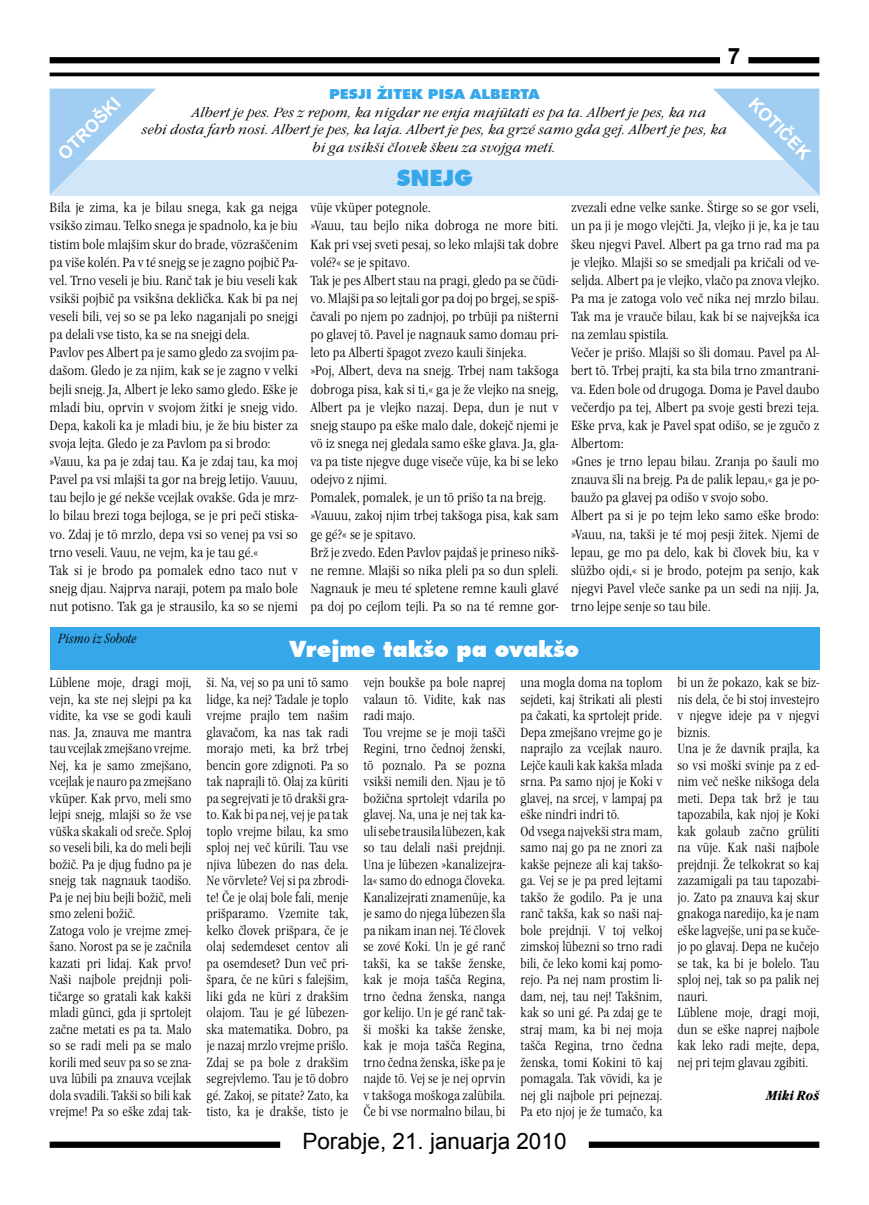
<style>
.page{position:relative;width:869px;height:1205px;background:#fff}
.page>*{position:absolute;margin:0;border:0;box-sizing:border-box;transform-origin:0 0}
.t1{font:22.5px "Arial";color:#000}
.cím{font:900 22.5px "Futura BT";color:#fff}
.cím-2{font:900 22.5px "Futura BT";color:#36a7e9}
.t2{font:700 22.5px "Arial";color:#000}
.t3{font:700 17.5px "Arial";color:#fff}
.ujszoveg{font:13.75px/16.5px "Garamond Itc TEE Ligh Cond";color:#000;text-align:justify;scale:1.05 1}
.ujszoveg-2{font:13.75px/18.1px "Garamond Itc TEE Ligh Cond";color:#000;text-align:justify;scale:1.1 1}
.ujszoveg-3{font:13.75px "Garamond Itc TEE Ligh Cond Ital";color:#000;scale:1.25 1}
.cím-3{font:900 13.75px "Futura BT";color:#36a7e9;scale:1.1 1}
.ujszoveg-4{font:13.75px "Garamond Itc TEE Ligh Cond Ital";color:#000}
.ujalairas{font:italic 700 condensed 13.75px "Garamond Itc TEE";color:#000;scale:1.05 1}
</style>
<div class="page">
<div style="left:50px;top:1141px;width:230px;height:7px;background:#000"></div>
<div style="left:588px;top:1141px;width:231px;height:7px;background:#000"></div>
<hr style="left:50px;top:73px;width:769px;height:3px;background:#000">
<div style="left:748px;top:57px;width:71px;height:6px;background:#000"></div>
<div style="left:50px;top:57px;width:669px;height:6px;background:#000"></div>
<div style="left:50px;top:160px;width:769px;height:36px;background:#d1e6f9"></div>
<svg style="left:50px;top:89px;width:106px;height:105px"></svg>
<svg style="left:713px;top:89px;width:106px;height:105px"></svg>
<div style="left:50px;top:627px;width:769px;height:43px;background:#36a7e9"></div>
<h1 class="t2" style="left:727px;top:41px;width:14px">7</h1>
<p class="cím-3" style="left:329px;top:86px;width:193px">PESJI ŽITEK PISA ALBERTA</p>
<p class="ujszoveg-3" style="left:192px;top:104px;width:413px">Albert je pes. Pes z repom, ka nigdar ne enja majütati es pa ta. Albert je pes, ka na</p>
<p class="ujszoveg-3" style="left:142px;top:122px;width:469px">sebi dosta farb nosi. Albert je pes, ka laja. Albert je pes, ka grzé samo gda gej. Albert je pes, ka</p>
<p class="ujszoveg-3" style="left:312px;top:139px;width:196px">bi ga vsikši človek škeu za svojga meti.</p>
<p class="t3" style="left:53px;top:148px;width:81px;rotate:-45deg">OTROŠKI</p>
<p class="t3" style="left:759px;top:92px;width:80px;rotate:45deg">KOTIČEK</p>
<p class="cím-2" style="left:396px;top:165px;width:78px">SNEJG</p>
<p class="ujszoveg-2" style="left:570px;top:199px;width:227px">zvezali edne velke sanke. Štirge so se gor vseli, un pa ji je mogo vlejčti. Ja, vlejko ji je, ka je tau škeu njegvi Pavel. Albert pa ga trno rad ma pa je vlejko. Mlajši so se smedjali pa kričali od ve&shy;seljda. Albert pa je vlejko, vlačo pa znova vlejko.<br>Pa ma je zatoga volo več nika nej mrzlo bilau.<br>Tak ma je vrauče bilau, kak bi se najvejkša ica na zemlau spistila.</p>
<p class="ujszoveg-2" style="left:570px;top:344px;width:227px">Večer je prišo. Mlajši so šli domau. Pavel pa Al&shy;bert tö. Trbej prajti, ka sta bila trno zmantrani&shy;va. Eden bole od drugoga. Doma je Pavel daubo večerdjo pa tej, Albert pa svoje gesti brezi teja.<br>Eške prva, kak je Pavel spat odišo, se je zgučo z Albertom:</p>
<p class="ujszoveg-2" style="left:570px;top:452px;width:227px">»Gnes je trno lepau bilau. Zranja po šauli mo znauva šli na brejg. Pa de palik lepau,« ga je po&shy;baužo pa glavej pa odišo v svojo sobo.</p>
<p class="ujszoveg-2" style="left:570px;top:507px;width:227px">Albert pa si je po tejm leko samo eške brodo: »Vauu, na, takši je té moj pesji žitek. Njemi de lepau, ge mo pa delo, kak bi človek biu, ka v slüžbo ojdi,« si je brodo, potejm pa senjo, kak njegvi Pavel vleče sanke pa un sedi na njij. Ja, trno lejpe senje so tau bile.</p>
<p class="cím" style="left:289px;top:635px;width:291px">Vrejme takšo pa ovakšo</p>
<p class="ujszoveg-2" style="left:50px;top:199px;width:227px">Bila je zima, ka je bilau snega, kak ga nejga vsikšo zimau. Telko snega je spadnolo, ka je biu tistim bole mlajšim skur do brade, vözraščenim pa više kolén. Pa v té snejg se je zagno pojbič Pa&shy;vel. Trno veseli je biu. Ranč tak je biu veseli kak vsikši pojbič pa vsikšna deklička. Kak bi pa nej veseli bili, vej so se pa leko naganjali po snejgi pa delali vse tisto, ka se na snejgi dela.</p>
<p class="ujszoveg-2" style="left:50px;top:344px;width:227px">Pavlov pes Albert pa je samo gledo za svojim pa&shy;dašom. Gledo je za njim, kak se je zagno v velki bejli snejg. Ja, Albert je leko samo gledo. Eške je mladi biu, oprvin v svojom žitki je snejg vido.<br>Depa, kakoli ka je mladi biu, je že biu bister za svoja lejta. Gledo je za Pavlom pa si brodo:</p>
<p class="ujszoveg-2" style="left:50px;top:452px;width:227px">»Vauu, ka pa je zdaj tau. Ka je zdaj tau, ka moj Pavel pa vsi mlajši ta gor na brejg letijo. Vauuu, tau bejlo je gé nekše vcejlak ovakše. Gda je mrz&shy;lo bilau brezi toga bejloga, se je pri peči stiska&shy;vo. Zdaj je tö mrzlo, depa vsi so venej pa vsi so trno veseli. Vauu, ne vejm, ka je tau gé.«</p>
<p class="ujszoveg-2" style="left:50px;top:561px;width:227px">Tak si je brodo pa pomalek edno taco nut v snejg djau. Najprva naraji, potem pa malo bole nut potisno. Tak ga je strausilo, ka so se njemi</p>
<p class="ujszoveg-2" style="left:310px;top:199px;width:111px">vüje vküper potegnole.</p>
<p class="ujszoveg-2" style="left:310px;top:217px;width:227px">»Vauu, tau bejlo nika dobroga ne more biti.<br>Kak pri vsej sveti pesaj, so leko mlajši tak dobre volé?« se je spitavo.</p>
<p class="ujszoveg-2" style="left:310px;top:271px;width:227px">Tak je pes Albert stau na pragi, gledo pa se čüdi&shy;vo. Mlajši pa so lejtali gor pa doj po brgej, se spiš&shy;čavali po njem po zadnjoj, po trbüji pa ništerni po glavej tö. Pavel je nagnauk samo domau pri&shy;leto pa Alberti špagot zvezo kauli šinjeka.</p>
<p class="ujszoveg-2" style="left:310px;top:362px;width:227px">»Poj, Albert, deva na snejg. Trbej nam takšoga dobroga pisa, kak si ti,« ga je že vlejko na snejg, Albert pa je vlejko nazaj. Depa, dun je nut v snejg staupo pa eške malo dale, dokejč njemi je vö iz snega nej gledala samo eške glava. Ja, gla&shy;va pa tiste njegve duge viseče vüje, ka bi se leko odejvo z njimi.</p>
<p class="ujszoveg-2" style="left:310px;top:489px;width:216px">Pomalek, pomalek, je un tö prišo ta na brejg.</p>
<p class="ujszoveg-2" style="left:310px;top:507px;width:227px">»Vauuu, zakoj njim trbej takšoga pisa, kak sam ge gé?« se je spitavo.</p>
<p class="ujszoveg-2" style="left:310px;top:543px;width:227px">Brž je zvedo. Eden Pavlov pajdaš je prineso nikš&shy;ne remne. Mlajši so nika pleli pa so dun spleli.<br>Nagnauk je meu té spletene remne kauli glavé pa doj po cejlom tejli. Pa so na té remne gor-</p>
<p class="ujszoveg-4" style="left:58px;top:631px;width:80px">Pismo iz Sobote</p>
<p class="ujszoveg" style="left:50px;top:674px;width:136px">Lüblene moje, dragi moji, vejn, ka ste nej slejpi pa ka vidite, ka vse se godi kauli nas. Ja, znauva me mantra tau vcejlak zmejšano vrejme.<br>Nej, ka je samo zmejšano, vcejlak je nauro pa zmejšano vküper. Kak prvo, meli smo lejpi snejg, mlajši so že vse vüška skakali od sreče. Sploj so veseli bili, ka do meli bejli božič. Pa je djug fudno pa je snejg tak nagnauk taodišo.<br>Pa je nej biu bejli božič, meli smo zeleni božič.</p>
<p class="ujszoveg" style="left:50px;top:922px;width:137px">Zatoga volo je vrejme zmej&shy;šano. Norost pa se je začnila kazati pri lidaj. Kak prvo!<br>Naši najbole prejdnji poli&shy;tičarge so gratali kak kakši mladi günci, gda ji sprtolejt začne metati es pa ta. Malo so se radi meli pa se malo korili med seuv pa so se zna&shy;uva lübili pa znauva vcejlak dola svadili. Takši so bili kak vrejme! Pa so eške zdaj tak-</p>
<p class="ujszoveg" style="left:206px;top:674px;width:137px">ši. Na, vej so pa uni tö samo lidge, ka nej? Tadale je toplo vrejme prajlo tem našim glavačom, ka nas tak radi morajo meti, ka brž trbej bencin gore zdignoti. Pa so tak naprajli tö. Olaj za küriti pa segrejvati je tö drakši gra&shy;to. Kak bi pa nej, vej je pa tak toplo vrejme bilau, ka smo sploj nej več kürili. Tau vse njiva lübezen do nas dela.<br>Ne vörvlete? Vej si pa zbrodi&shy;te! Če je olaj bole fali, menje prišparamo. Vzemite tak, kelko človek prišpara, če je olaj sedemdeset centov ali pa osemdeset? Dun več pri&shy;špara, če ne küri s falejšim, liki gda ne küri z drakšim olajom. Tau je gé lübezen&shy;ska matematika. Dobro, pa je nazaj mrzlo vrejme prišlo.<br>Zdaj se pa bole z drakšim segrejvlemo. Tau je tö dobro gé. Zakoj, se pitate? Zato, ka tisto, ka je drakše, tisto je</p>
<p class="ujszoveg" style="left:363px;top:674px;width:136px">vejn boukše pa bole naprej valaun tö. Vidite, kak nas radi majo.</p>
<p class="ujszoveg" style="left:363px;top:724px;width:137px">Tou vrejme se je moji tašči Regini, trno čednoj ženski, tö poznalo. Pa se pozna vsikši nemili den. Njau je tö božična sprtolejt vdarila po glavej. Na, una je nej tak ka&shy;uli sebe trausila lübezen, kak so tau delali naši prejdnji.<br>Una je lübezen »kanalizejra&shy;la« samo do ednoga človeka.<br>Kanalizejrati znamenüje, ka je samo do njega lübezen šla pa nikam inan nej. Té človek se zové Koki. Un je gé ranč takši, ka se takše ženske, kak je moja tašča Regina, trno čedna ženska, nanga gor kelijo. Un je gé ranč tak&shy;ši moški ka takše ženske, kak je moja tašča Regina, trno čedna ženska, iške pa je najde tö. Vej se je nej oprvin v takšoga moškoga zalübila.<br>Če bi vse normalno bilau, bi</p>
<p class="ujszoveg" style="left:520px;top:674px;width:136px">una mogla doma na toplom sejdeti, kaj štrikati ali plesti pa čakati, ka sprtolejt pride.<br>Depa zmejšano vrejme go je naprajlo za vcejlak nauro.<br>Lejče kauli kak kakša mlada srna. Pa samo njoj je Koki v glavej, na srcej, v lampaj pa eške nindri indri tö.</p>
<p class="ujszoveg" style="left:520px;top:823px;width:136px">Od vsega najvekši stra mam, samo naj go pa ne znori za kakše pejneze ali kaj takšo&shy;ga. Vej se je pa pred lejtami takšo že godilo. Pa je una ranč takša, kak so naši naj&shy;bole prejdnji. V toj velkoj zimskoj lübezni so trno radi bili, če leko komi kaj pomo&shy;rejo. Pa nej nam prostim li&shy;dam, nej, tau nej! Takšnim, kak so uni gé. Pa zdaj ge te straj mam, ka bi nej moja tašča Regina, trno čedna ženska, tomi Kokini tö kaj pomagala. Tak vövidi, ka je nej gli najbole pri pejnezaj.<br>Pa eto njoj je že tumačo, ka</p>
<h1 class="t1" style="left:302px;top:1126px;width:265px">Porabje, 21. januarja 2010</h1>
<p class="ujszoveg" style="left:677px;top:674px;width:137px">bi un že pokazo, kak se biz&shy;nis dela, če bi stoj investejro v njegve ideje pa v njegvi biznis.</p>
<p class="ujszoveg" style="left:677px;top:740px;width:137px">Una je že davnik prajla, ka so vsi moški svinje pa z ed&shy;nim več neške nikšoga dela meti. Depa tak brž je tau tapozabila, kak njoj je Koki kak golaub začno grüliti na vüje. Kak naši najbole prejdnji. Že telkokrat so kaj zazamigali pa tau tapozabi&shy;jo. Zato pa znauva kaj skur gnakoga naredijo, ka je nam eške lagvejše, uni pa se kuče&shy;jo po glavaj. Depa ne kučejo se tak, ka bi je bolelo. Tau sploj nej, tak so pa palik nej nauri.</p>
<p class="ujszoveg" style="left:677px;top:1004px;width:136px">Lüblene moje, dragi moji, dun se eške naprej najbole kak leko radi mejte, depa, nej pri tejm glavau zgibiti.</p>
<p class="ujalairas" style="left:765px;top:1087px;width:52px">Miki Roš</p>
</div>
